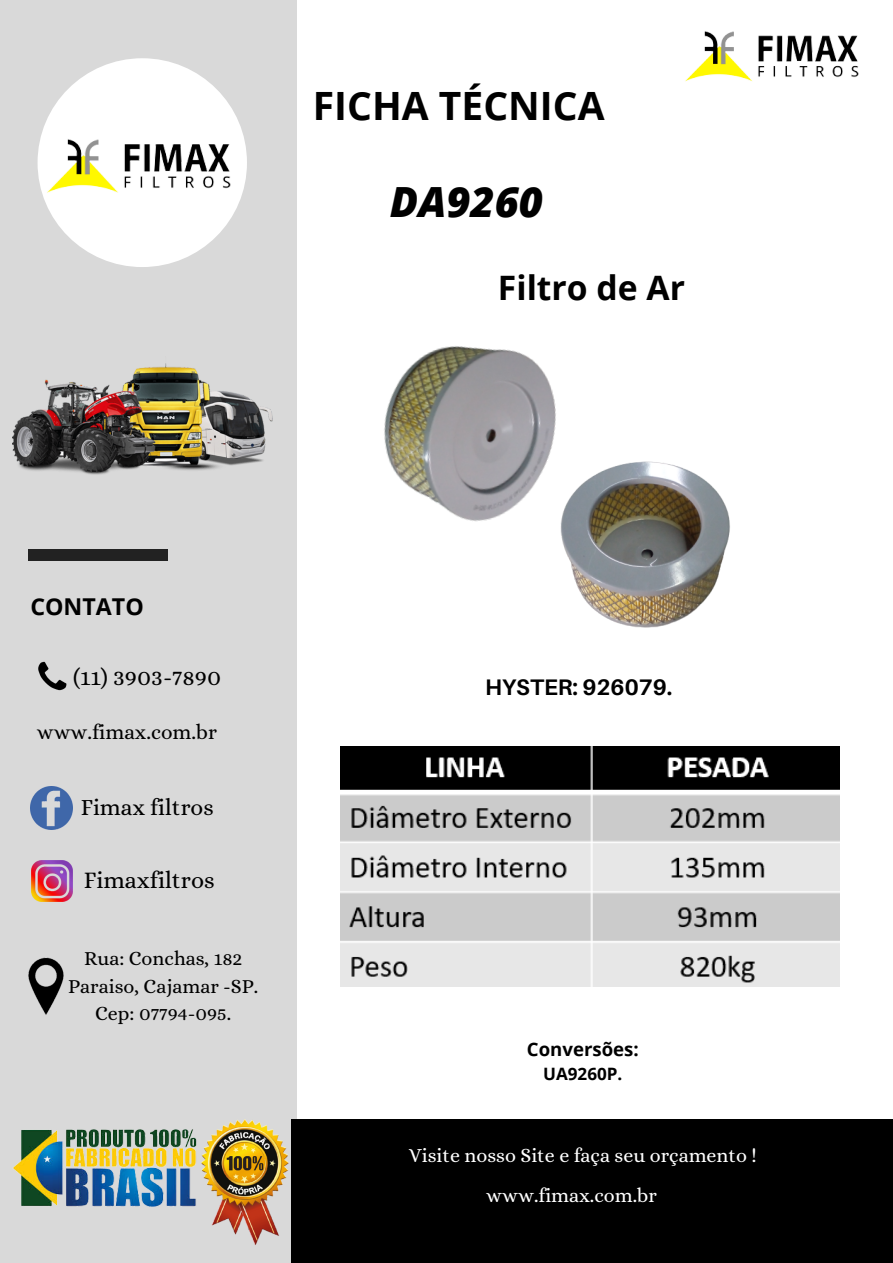
<style>
.page{position:relative;width:893px;height:1263px;background:#fff}
.page>*{position:absolute;margin:0;border:0;box-sizing:border-box;transform-origin:0 0}
.t1{font:italic 800 41.62px "Open Sans";color:#000}
.t2{font:700 39px "Open Sans";color:#000}
.t3{font:700 33.67px "Open Sans";color:#000}
.t4{font:24.15px "Alice";color:#000}
.t5{font:23.85px "Alice";color:#000}
.t6{font:23.33px "Alice";color:#000}
.t7{font:700 23.17px "Open Sans";color:#000}
.t8{font:700 22.5px "Aileron";color:#000}
.t9{font:21.08px "Alice";color:#000}
.t10{font:19.95px "Alice";color:#fff}
.t11{font:19.95px "Alice";color:#000}
.t12{font:700 18.6px "Open Sans";color:#000}
.t13{font:700 17.1px "Open Sans";color:#000}
</style>
<div class="page">
<div style="left:0;top:0;width:296px;height:1263px;background:#d9d9d9"></div>
<div style="left:38px;top:58px;width:209px;height:209px;background:#fff;border-radius:50%"></div>
<img style="left:37px;top:124px;width:210px;height:77px">
<img style="left:685px;top:31px;width:174px;height:51px">
<div style="left:291px;top:1119px;width:602px;height:144px;background:#000"></div>
<img style="left:13px;top:363px;width:193px;height:112px">
<div style="left:28px;top:550px;width:139px;height:11px;background:#222"></div>
<img style="left:32px;top:860px;width:41px;height:41px">
<img style="left:28px;top:957px;width:36px;height:58px">
<img style="left:30px;top:786px;width:43px;height:43px">
<img style="left:204px;top:1120px;width:85px;height:125px">
<img style="left:13px;top:1129px;width:191px;height:78px">
<img style="left:38px;top:661px;width:29px;height:30px">
<img style="left:340px;top:747px;width:499px;height:239px">
<img style="left:547px;top:507px;width:210px;height:267px">
<img style="left:206px;top:277px;width:520px;height:315px">
<p class="t2" style="left:313px;top:78px;width:293px">FICHA TÉCNICA</p>
<p class="t1" style="left:390px;top:173px;width:155px">DA9260</p>
<p class="t3" style="left:498px;top:264px;width:188px">Filtro de Ar</p>
<p class="t7" style="left:30px;top:590px;width:115px">CONTATO</p>
<p class="t4" style="left:73px;top:663px;width:150px">(11) 3903-7890</p>
<p class="t9" style="left:37px;top:720px;width:182px">www.fimax.com.br</p>
<p class="t6" style="left:81px;top:794px;width:134px">Fimax filtros</p>
<p class="t5" style="left:84px;top:867px;width:132px">Fimaxfiltros</p>
<p class="t11" style="left:84px;top:947px;width:160px">Rua: Conchas, 182</p>
<p class="t11" style="left:68px;top:974px;width:192px">Paraiso, Cajamar -SP.</p>
<p class="t11" style="left:95px;top:1002px;width:138px">Cep: 07794-095.</p>
<p class="t8" style="left:485px;top:673px;width:189px">HYSTER: 926079.</p>
<p class="t12" style="left:527px;top:1036px;width:113px">Conversões:</p>
<p class="t13" style="left:543px;top:1062px;width:81px">UA9260P.</p>
<p class="t10" style="left:409px;top:1144px;width:349px">Visite nosso Site e faça seu orçamento !</p>
<p class="t10" style="left:486px;top:1184px;width:172px">www.fimax.com.br</p>
</div>
